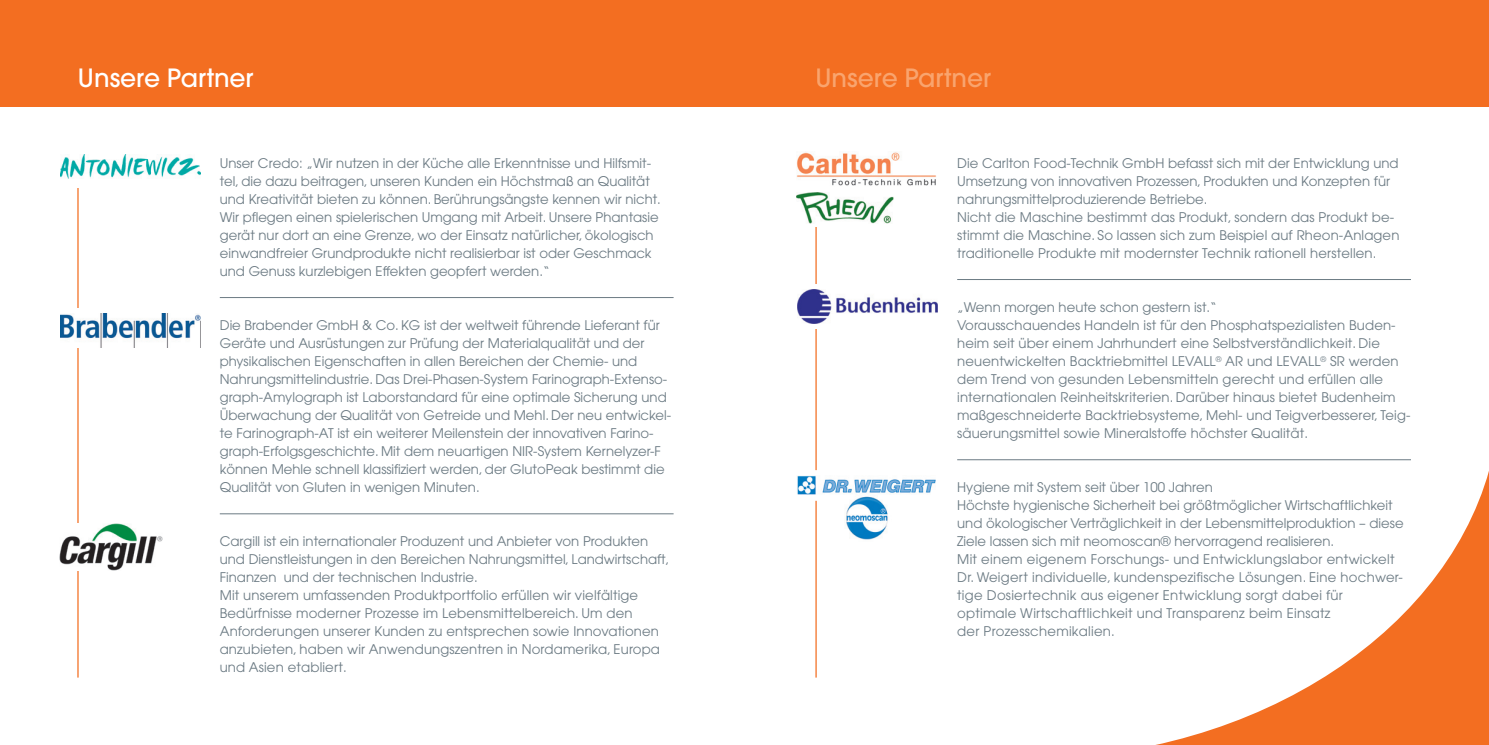
<style>
.page{position:relative;width:1489px;height:745px;background:#fff}
.page>*{position:absolute;margin:0;border:0;box-sizing:border-box;transform-origin:0 0}
.t1{font:500 25px "Avant Garde";color:#fff}
.t2{font:500 25px "Avant Garde";color:#f9a46e}
.t3{font:13.25px/18px "Avant Garde";color:#6b7a83}
.t4{font:13.25px/18px "Avant Garde";letter-spacing:.02em;color:#6b7a83}
</style>
<div class="page">
<svg style="left:1090px;top:459px;width:398px;height:285px"></svg>
<div style="left:0;top:0;width:1488px;height:106px;background:#f36e21"></div>
<hr style="left:77px;top:152px;width:2px;height:525px;background:#f36e21">
<hr style="left:815px;top:152px;width:1px;height:525px;background:#f36e21">
<hr style="left:220px;top:297px;width:453px;height:1px;background:#6b7a83">
<hr style="left:220px;top:513px;width:453px;height:1px;background:#6b7a83">
<div style="left:60px;top:145px;width:140px;height:43px;background:#fff"></div>
<img style="left:60px;top:154px;width:140px;height:24px">
<div style="left:60px;top:307px;width:140px;height:40px;background:#fff"></div>
<img style="left:60px;top:313px;width:140px;height:34px">
<div style="left:797px;top:283px;width:140px;height:45px;background:#fff"></div>
<img style="left:797px;top:289px;width:140px;height:34px">
<div style="left:796px;top:151px;width:140px;height:45px;background:#fff"></div>
<img style="left:796px;top:152px;width:140px;height:34px">
<div style="left:796px;top:192px;width:97px;height:35px;background:#fff"></div>
<img style="left:796px;top:192px;width:97px;height:31px">
<hr style="left:957px;top:279px;width:453px;height:1px;background:#6b7a83">
<hr style="left:957px;top:459px;width:453px;height:1px;background:#6b7a83">
<img style="left:60px;top:523px;width:102px;height:47px">
<img style="left:797px;top:475px;width:139px;height:66px">
<h1 class="t1" style="left:78px;top:69px;width:177px">Unsere Partner</h1>
<h1 class="t2" style="left:815px;top:69px;width:177px">Unsere Partner</h1>
<p class="t3" style="left:220px;top:155px;width:442px">Unser Credo: „Wir nutzen in der Küche alle Erkenntnisse und Hilfsmit&shy;tel, die dazu beitragen, unseren Kunden ein Höchstmaß an Qualität und Kreativität bieten zu können. Berührungsängste kennen wir nicht.<br>Wir pflegen einen spielerischen Umgang mit Arbeit. Unsere Phantasie gerät nur dort an eine Grenze, wo der Einsatz natürlicher, ökologisch einwandfreier Grundprodukte nicht realisierbar ist oder Geschmack und Genuss kurzlebigen Effekten geopfert werden.“</p>
<p class="t3" style="left:220px;top:317px;width:453px">Die Brabender GmbH &amp; Co. KG ist der weltweit führende Lieferant für Geräte und Ausrüstungen zur Prüfung der Materialqualität und der physikalischen Eigenschaften in allen Bereichen der Chemie- und Nahrungsmittelindustrie. Das Drei-Phasen-System Farinograph-Extenso&shy;graph-Amylograph ist Laborstandard für eine optimale Sicherung und Überwachung der Qualität von Getreide und Mehl. Der neu entwickel&shy;te Farinograph-AT ist ein weiterer Meilenstein der innovativen Farino&shy;graph-Erfolgsgeschichte. Mit dem neuartigen NIR-System Kernelyzer-F können Mehle schnell klassifiziert werden, der GlutoPeak bestimmt die Qualität von Gluten in wenigen Minuten.</p>
<p class="t3" style="left:220px;top:533px;width:451px">Cargill ist ein internationaler Produzent und Anbieter von Produkten und Dienstleistungen in den Bereichen Nahrungsmittel, Landwirtschaft, Finanzen und der technischen Industrie.<br>Mit unserem umfassenden Produktportfolio erfüllen wir vielfältige Bedürfnisse moderner Prozesse im Lebensmittelbereich. Um den Anforderungen unserer Kunden zu entsprechen sowie Innovationen anzubieten, haben wir Anwendungszentren in Nordamerika, Europa und Asien etabliert.</p>
<p class="t3" style="left:957px;top:155px;width:444px">Die Carlton Food-Technik GmbH befasst sich mit der Entwicklung und Umsetzung von innovativen Prozessen, Produkten und Konzepten für nahrungsmittelproduzierende Betriebe.<br>Nicht die Maschine bestimmt das Produkt, sondern das Produkt be&shy;stimmt die Maschine. So lassen sich zum Beispiel auf Rheon-Anlagen traditionelle Produkte mit modernster Technik rationell herstellen.</p>
<p class="t3" style="left:957px;top:299px;width:455px">„Wenn morgen heute schon gestern ist.“<br>Vorausschauendes Handeln ist für den Phosphatspezialisten Buden&shy;heim seit über einem Jahrhundert eine Selbstverständlichkeit. Die neuentwickelten Backtriebmittel LEVALL<sup>®</sup> AR und LEVALL<sup>®</sup> SR werden dem Trend von gesunden Lebensmitteln gerecht und erfüllen alle internationalen Reinheitskriterien. Darüber hinaus bietet Budenheim maßgeschneiderte Backtriebsysteme, Mehl- und Teigverbesserer, Teig&shy;säuerungsmittel sowie Mineralstoffe höchster Qualität.</p>
<p class="t4" style="left:957px;top:479px;width:448px">Hygiene mit System seit über 100 Jahren<br>Höchste hygienische Sicherheit bei größtmöglicher Wirtschaftlichkeit und ökologischer Verträglichkeit in der Lebensmittelproduktion – diese Ziele lassen sich mit neomoscan® hervorragend realisieren.<br>Mit einem eigenem Forschungs- und Entwicklungslabor entwickelt Dr. Weigert individuelle, kundenspezifische Lösungen. Eine hochwer&shy;tige Dosiertechnik aus eigener Entwicklung sorgt dabei für optimale Wirtschaftlichkeit und Transparenz beim Einsatz<br>der Prozesschemikalien.</p>
</div>
